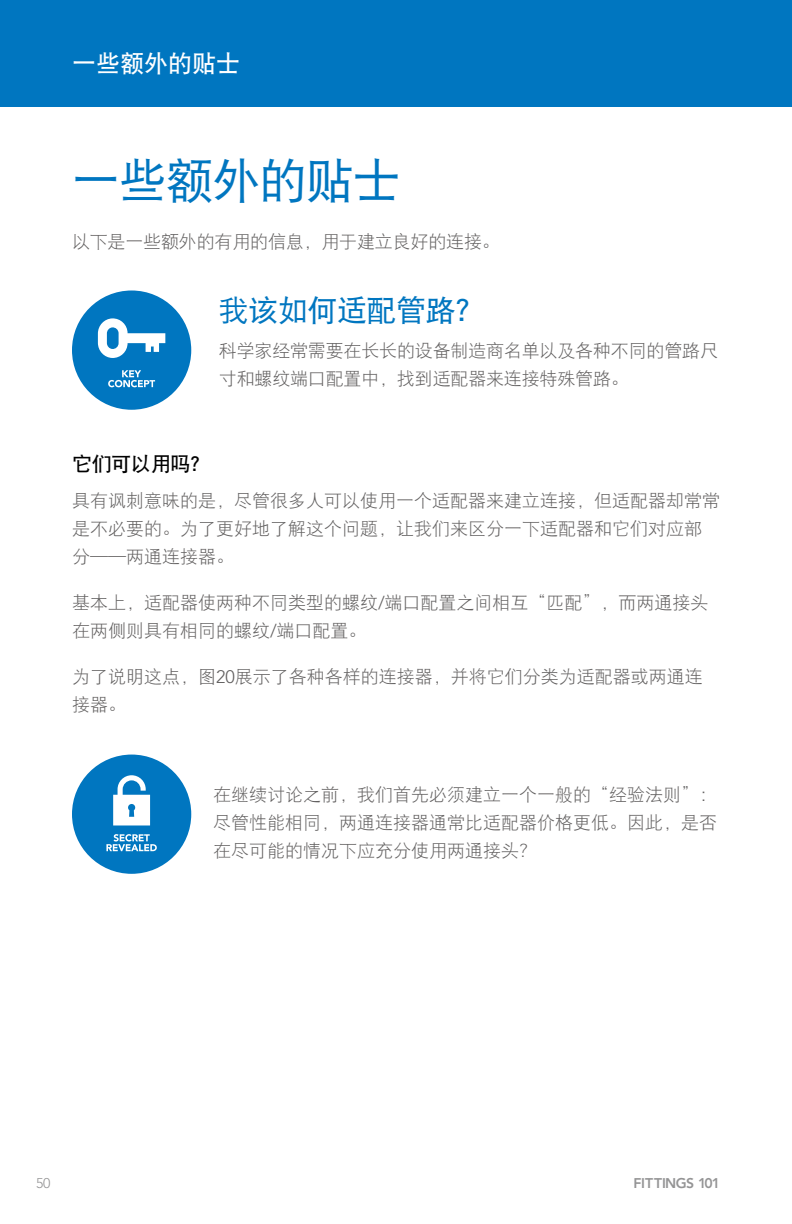
<style>
.page{position:relative;width:792px;height:1224px;background:#fff}
.page>*{position:absolute;margin:0;border:0;box-sizing:border-box;transform-origin:0 0}
.t1{font:48px "DFP Hei W5";letter-spacing:-.025em;color:#0076c0}
.t2{font:30px "DFP Hei W5";letter-spacing:-.015em;color:#0076c0}
.t3{font:24px "DFP Hei W7";color:#fff}
.t4{font:20px "DFP Hei W7";letter-spacing:-.015em;color:#000}
.t5{font:18px/28px "DFP Hei W3";color:#615f5f}
.t6{font:800 14px "Avenir LT Std";letter-spacing:-.04em;color:#949495}
.t7{font:300 14px "Avenir LT Std";color:#949495}
.s1{font-family:"Avenir LT Std";font-weight:300}
</style>
<div class="page">
<div style="left:0;top:0;width:792px;height:108px;background:#0076c0"></div>
<div style="left:0;top:107px;width:792px;height:123px;background:#fff"></div>
<div style="left:72px;top:291px;width:119px;height:119px;background:#0076c0;border-radius:50%"></div>
<svg style="left:108px;top:370px;width:47px;height:17px"></svg>
<svg style="left:98px;top:318px;width:67px;height:40px"></svg>
<div style="left:72px;top:755px;width:119px;height:119px;background:#0076c0;border-radius:50%"></div>
<svg style="left:106px;top:834px;width:51px;height:17px"></svg>
<svg style="left:113px;top:775px;width:37px;height:50px"></svg>
<h3 class="t3" style="left:72px;top:50px;width:169px">一些额外的贴士</h3>
<h1 class="t1" style="left:72px;top:155px;width:330px">一些额外的贴士</h1>
<p class="t5" style="left:72px;top:227px;width:429px">以下是一些额外的有用的信息，用于建立良好的连接。</p>
<h2 class="t2" style="left:219px;top:294px;width:268px">我该如何适配管路？</h2>
<p class="t5" style="left:219px;top:337px;width:501px">科学家经常需要在长长的设备制造商名单以及各种不同的管路尺寸和螺纹端口配置中，找到适配器来连接特殊管路。</p>
<p class="t4" style="left:72px;top:453px;width:140px">它们可以用吗？</p>
<p class="t5" style="left:72px;top:486px;width:649px">具有讽刺意味的是，尽管很多人可以使用一个适配器来建立连接，但适配器却常常是不必要的。为了更好地了解这个问题，让我们来区分一下适配器和它们对应部分——两通连接器。</p>
<p class="t5" style="left:72px;top:588px;width:638px">基本上，适配器使两种不同类型的螺纹<span class="s1">/</span>端口配置之间相互“匹配”，而两通接头在两侧则具有相同的螺纹<span class="s1">/</span>端口配置。</p>
<p class="t5" style="left:72px;top:662px;width:632px">为了说明这点，图<span class="s1">20</span>展示了各种各样的连接器，并将它们分类为适配器或两通连接器。</p>
<p class="t5" style="left:213px;top:780px;width:505px;text-align:justify">在继续讨论之前，我们首先必须建立一个一般的“经验法则”：尽管性能相同，两通连接器通常比适配器价格更低。因此，是否在尽可能的情况下应充分使用两通接头？</p>
<p class="t7" style="left:36px;top:1175px;width:16px">50</p>
<p class="t6" style="left:634px;top:1175px;width:88px">FITTINGS 101</p>
</div>
